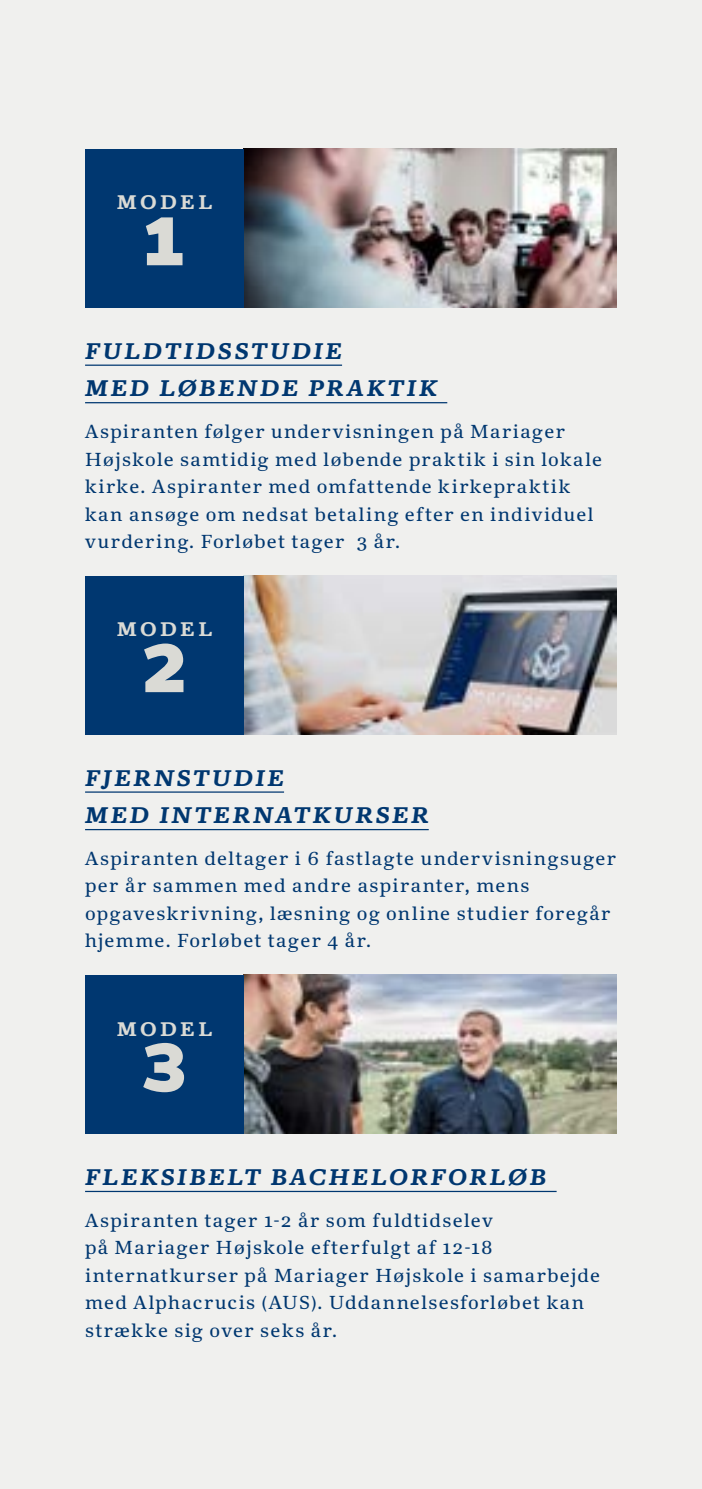
<style>
.page{position:relative;width:702px;height:1489px;background:#fff}
.page>*{position:absolute;margin:0;border:0;box-sizing:border-box;transform-origin:0 0}
.t1{font:800 78.5px "Gentona";color:#dadad5}
.t2{font:italic 700 22.5px/37.5px "Kunstuff";letter-spacing:.11em;color:#003770}
.t3{font:700 19.5px "Kunstuff";letter-spacing:.165em;color:#dadad5}
.t4{font:300 18.75px/27.5px "Kunstuff";letter-spacing:.075em;color:#003770}
</style>
<div class="page">
<div style="left:0;top:0;width:702px;height:1488px;background:#f0f0ee"></div>
<hr style="left:85px;top:364px;width:257px;height:2px;background:#003770">
<hr style="left:85px;top:402px;width:362px;height:1px;background:#003770">
<img style="left:244px;top:149px;width:373px;height:158px">
<div style="left:85px;top:149px;width:159px;height:158px;background:#003770"></div>
<hr style="left:85px;top:791px;width:199px;height:1px;background:#003770">
<hr style="left:85px;top:829px;width:343px;height:1px;background:#003770">
<img style="left:244px;top:575px;width:373px;height:159px">
<div style="left:85px;top:575px;width:159px;height:159px;background:#003770"></div>
<hr style="left:85px;top:1190px;width:471px;height:1px;background:#003770">
<img style="left:244px;top:974px;width:373px;height:159px">
<div style="left:85px;top:974px;width:159px;height:159px;background:#003770"></div>
<p class="t3" style="left:117px;top:190px;width:97px">MODEL</p>
<h1 class="t1" style="left:144px;top:195px;width:42px">1</h1>
<p class="t2" style="left:85px;top:332px;width:353px">FULDTIDSSTUDIE<br>MED LØBENDE PRAKTIK</p>
<p class="t4" style="left:85px;top:418px;width:518px">Aspiranten følger undervisningen på Mariager Højskole samtidig med løbende praktik i sin lokale kirke. Aspiranter med omfattende kirkepraktik kan ansøge om nedsat betaling efter en individuel vurdering. Forløbet tager 3 år.</p>
<p class="t3" style="left:117px;top:617px;width:97px">MODEL</p>
<h1 class="t1" style="left:143px;top:622px;width:44px">2</h1>
<p class="t2" style="left:85px;top:759px;width:345px">FJERNSTUDIE<br>MED INTERNATKURSER</p>
<p class="t4" style="left:85px;top:844px;width:532px">Aspiranten deltager i 6 fastlagte undervisningsuger per år sammen med andre aspiranter, mens opgaveskrivning, læsning og online studier foregår hjemme. Forløbet tager 4 år.</p>
<p class="t3" style="left:117px;top:1016px;width:97px">MODEL</p>
<h1 class="t1" style="left:142px;top:1021px;width:46px">3</h1>
<p class="t2" style="left:85px;top:1158px;width:463px">FLEKSIBELT BACHELORFORLØB</p>
<p class="t4" style="left:85px;top:1206px;width:516px">Aspiranten tager 1-2 år som fuldtidselev<br>på Mariager Højskole efterfulgt af 12-18 internatkurser på Mariager Højskole i samarbejde med Alphacrucis (AUS). Uddannelsesforløbet kan strække sig over seks år.</p>
</div>
